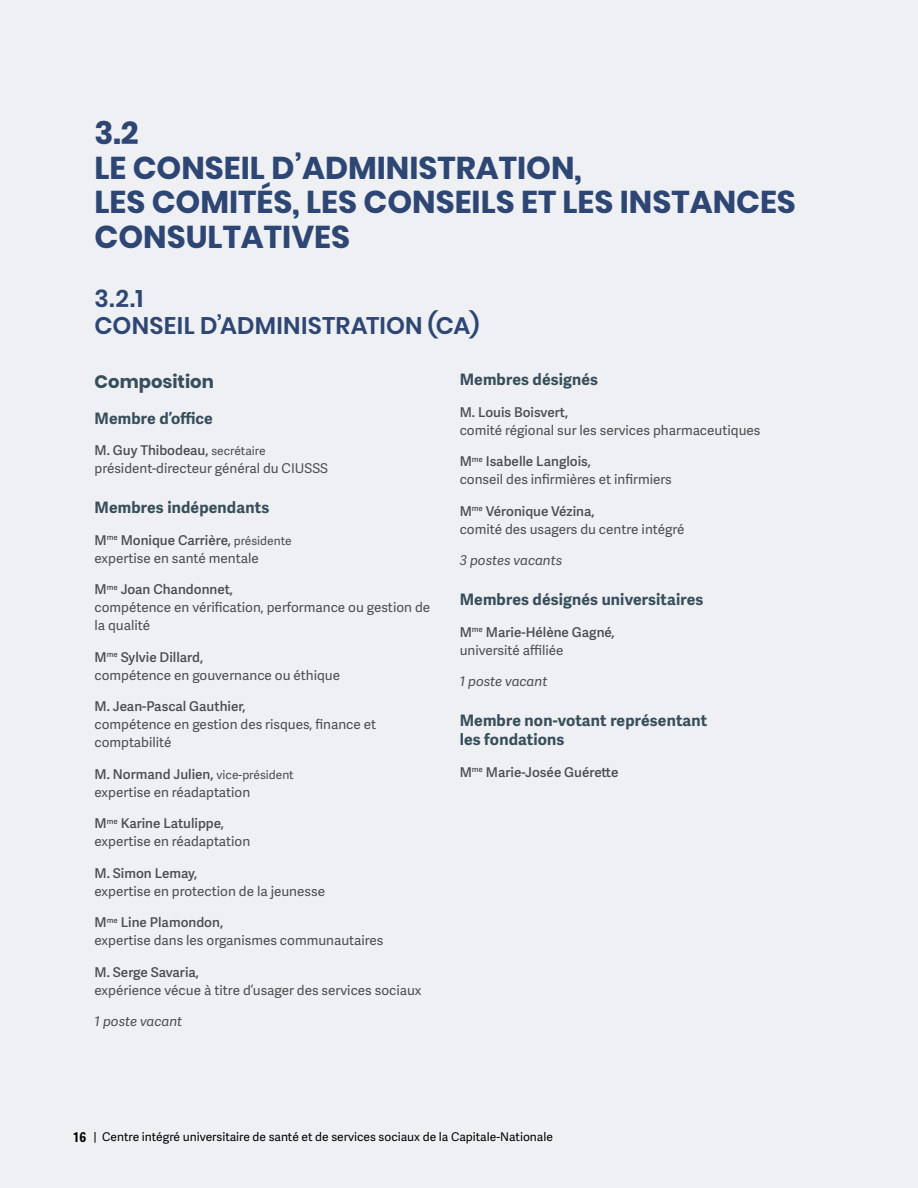
<style>
.page{position:relative;width:918px;height:1188px;background:#eef0f4}
.page>*{position:absolute;margin:0;border:0;box-sizing:border-box;transform-origin:0 0}
.t1{font:700 31.5px/34.5px "Poppins";color:#2e4673}
.t2{font:600 24px/27px "Poppins";letter-spacing:.01em;color:#2e4673}
.Intertitre{font:700 18px "Poppins";color:#384e5b}
.petit_titre{font:700 15.75px/19.5px "Adelle Sans";letter-spacing:.01em;color:#384e5b}
.point_de_forme_sans_puce_SANS_alinea{font:13.5px/18px "Adelle Sans";color:#4d4d4f}
.point_de_forme_sans_puce_SANS_alinea-2{font:600 13.5px/18px "Adelle Sans";color:#4d4d4f}
.point_de_forme_sans_puce_SANS_alinea-3{font:italic 13.5px "Adelle Sans";letter-spacing:-.005em;color:#4d4d4f}
.t3{font:12px "Adelle Sans";color:#000}
.s1{font-weight:600}
.s2{font-size:12px}
.s3{font-weight:400}
.s4{font-family:"Adelle Sans Cnd";font-weight:700;font-size:13.5px}
</style>
<div class="page">
<p class="t1" style="left:94px;top:116px;width:703px">3.2<br>LE CONSEIL D’ADMINISTRATION,<br>LES COMITÉS, LES CONSEILS ET LES INSTANCES<br>CONSULTATIVES</p>
<p class="t2" style="left:94px;top:285px;width:386px">3.2.1<br>CONSEIL D’ADMINISTRATION (CA)</p>
<p class="Intertitre" style="left:94px;top:371px;width:121px">Composition</p>
<p class="petit_titre" style="left:94px;top:409px;width:120px">Membre d’office</p>
<p class="point_de_forme_sans_puce_SANS_alinea" style="left:94px;top:442px;width:235px"><span class="s1">M. Guy Thibodeau,</span> <span class="s2">secrétaire </span>président-directeur général du CIUSSS</p>
<p class="petit_titre" style="left:94px;top:498px;width:176px">Membres indépendants</p>
<p class="point_de_forme_sans_puce_SANS_alinea" style="left:94px;top:531px;width:199px"><span class="s1">M</span><sup>me</sup> <span class="s1">Monique Carrière,</span> <span class="s2">présidente </span>expertise en santé mentale</p>
<p class="point_de_forme_sans_puce_SANS_alinea" style="left:94px;top:581px;width:337px"><span class="s1">M</span><sup>me</sup> <span class="s1">Joan Chandonnet,<br></span>compétence en vérification, performance ou gestion de la qualité</p>
<p class="point_de_forme_sans_puce_SANS_alinea" style="left:94px;top:648px;width:247px"><span class="s1">M</span><sup>me</sup> <span class="s1">Sylvie Dillard,<br></span>compétence en gouvernance ou éthique</p>
<p class="point_de_forme_sans_puce_SANS_alinea" style="left:94px;top:698px;width:283px"><span class="s1">M. Jean-Pascal Gauthier,<br></span>compétence en gestion des risques, finance et comptabilité</p>
<p class="point_de_forme_sans_puce_SANS_alinea" style="left:94px;top:765px;width:201px"><span class="s1">M. Normand Julien,</span> <span class="s2">vice-président </span>expertise en réadaptation</p>
<p class="point_de_forme_sans_puce_SANS_alinea" style="left:94px;top:815px;width:157px"><span class="s1">M</span><sup>me</sup> <span class="s1">Karine Latulippe, </span>expertise en réadaptation</p>
<p class="point_de_forme_sans_puce_SANS_alinea" style="left:94px;top:864px;width:232px"><span class="s1">M. Simon Lemay,<br></span>expertise en protection de la jeunesse</p>
<p class="point_de_forme_sans_puce_SANS_alinea" style="left:94px;top:914px;width:290px"><span class="s1">M</span><sup>me</sup> <span class="s1">Line Plamondon,<br></span>expertise dans les organismes communautaires</p>
<p class="point_de_forme_sans_puce_SANS_alinea" style="left:94px;top:963px;width:329px"><span class="s1">M. Serge Savaria,<br></span>expérience vécue à titre d’usager des services sociaux</p>
<p class="point_de_forme_sans_puce_SANS_alinea-3" style="left:94px;top:1014px;width:89px">1 poste vacant</p>
<p class="petit_titre" style="left:460px;top:370px;width:140px">Membres désignés</p>
<p class="point_de_forme_sans_puce_SANS_alinea" style="left:460px;top:403px;width:302px"><span class="s1">M. Louis Boisvert,<br></span>comité régional sur les services pharmaceutiques</p>
<p class="point_de_forme_sans_puce_SANS_alinea" style="left:460px;top:453px;width:214px"><span class="s1">M</span><sup>me</sup> <span class="s1">Isabelle Langlois,<br></span>conseil des infirmières et infirmiers</p>
<p class="point_de_forme_sans_puce_SANS_alinea" style="left:460px;top:502px;width:226px"><span class="s1">M</span><sup>me</sup> <span class="s1">Véronique Vézina,<br></span>comité des usagers du centre intégré</p>
<p class="point_de_forme_sans_puce_SANS_alinea-3" style="left:460px;top:553px;width:104px">3 postes vacants</p>
<p class="petit_titre" style="left:460px;top:590px;width:245px">Membres désignés universitaires</p>
<p class="point_de_forme_sans_puce_SANS_alinea-2" style="left:460px;top:623px;width:157px">M<sup>me</sup> Marie-Hélène Gagné, <span class="s3">université affiliée</span></p>
<p class="point_de_forme_sans_puce_SANS_alinea-3" style="left:460px;top:673px;width:89px">1 poste vacant</p>
<p class="petit_titre" style="left:460px;top:711px;width:249px">Membre non-votant représentant les fondations</p>
<p class="point_de_forme_sans_puce_SANS_alinea-2" style="left:460px;top:763px;width:160px">M<sup>me</sup> Marie-Josée Guérette</p>
<p class="t3" style="left:74px;top:1129px;width:481px"><span class="s4">16</span> | Centre intégré universitaire de santé et de services sociaux de la Capitale-Nationale</p>
</div>
